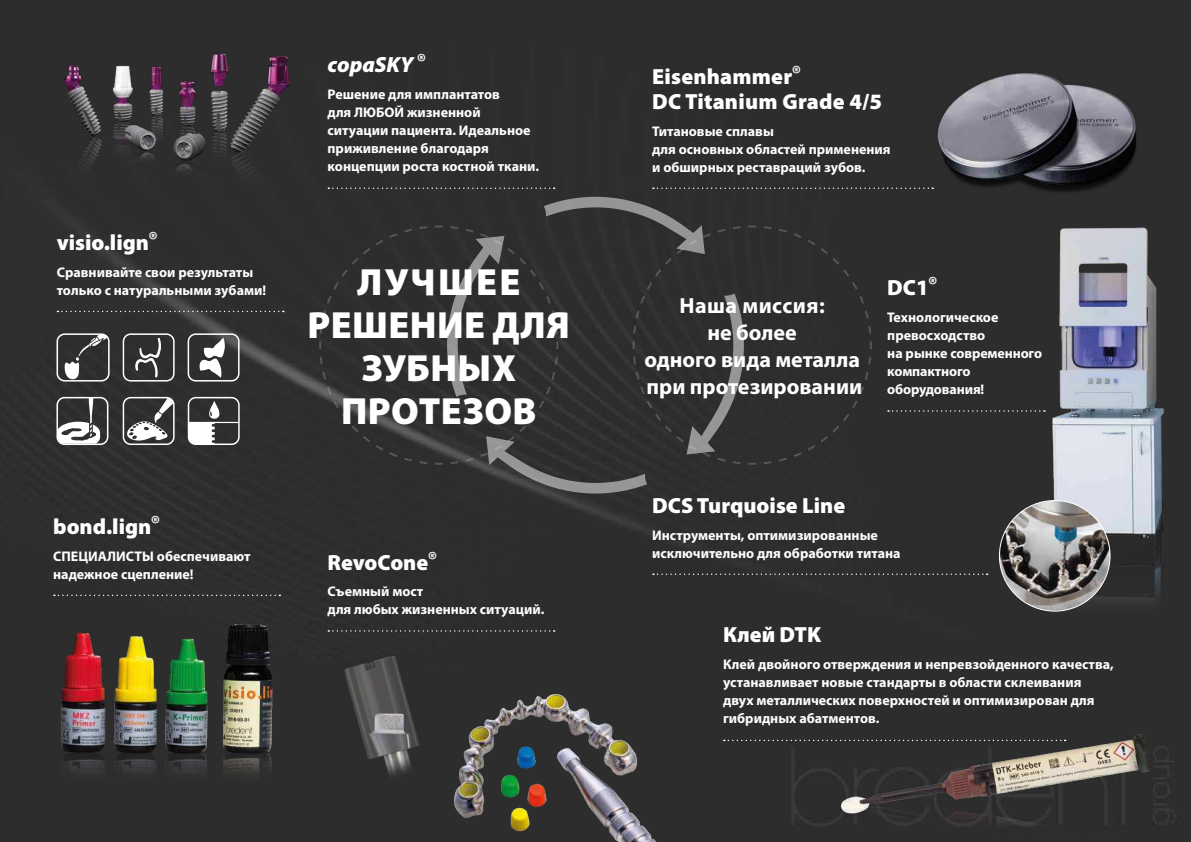
<style>
.page{position:relative;width:1191px;height:842px;background:#2d2d2d}
.page>*{position:absolute;margin:0;border:0;box-sizing:border-box;transform-origin:0 0}
.t1{font:900 38px/43px "Myriad Pro";letter-spacing:.01em;color:#fff;text-align:center}
.t2{font:900 22px/25px "Myriad Pro";color:#fff}
.t3{font:700 22px/27px "Myriad Pro";color:#fff;text-align:center}
.t4{font:italic 900 22px "Myriad Pro";color:#fff}
.t5{font:700 14px/18px "Myriad Pro";color:#fff}
</style>
<div class="page">
<img style="left:1034px;top:217px;width:143px;height:414px">
<img style="left:918px;top:64px;width:237px;height:145px">
<svg style="left:57px;top:311px;width:227px;height:1px"></svg>
<img style="left:53px;top:616px;width:227px;height:175px">
<svg style="left:54px;top:595px;width:226px;height:1px"></svg>
<svg style="left:328px;top:630px;width:226px;height:2px"></svg>
<svg style="left:318px;top:187px;width:793px;height:425px;background:#39393a"></svg>
<svg style="left:724px;top:740px;width:112px;height:1px"></svg>
<img style="left:836px;top:734px;width:318px;height:105px">
<img style="left:57px;top:50px;width:241px;height:147px">
<img style="left:447px;top:689px;width:215px;height:153px">
<div style="left:57px;top:333px;width:53px;height:49px;border:2px solid #fff;border-radius:7px"></div>
<svg style="left:65px;top:334px;width:43px;height:46px;background:#545454"></svg>
<div style="left:123px;top:333px;width:52px;height:48px;border:1px solid #fff;border-radius:7px"></div>
<svg style="left:135px;top:337px;width:27px;height:42px"></svg>
<div style="left:188px;top:333px;width:51px;height:48px;border:1px solid #fff;border-radius:7px"></div>
<svg style="left:199px;top:338px;width:26px;height:40px"></svg>
<div style="left:56px;top:397px;width:52px;height:48px;border:1px solid #fff;border-radius:7px"></div>
<svg style="left:58px;top:397px;width:42px;height:47px"></svg>
<div style="left:123px;top:397px;width:52px;height:48px;border:1px solid #fff;border-radius:7px"></div>
<svg style="left:126px;top:397px;width:48px;height:44px"></svg>
<div style="left:188px;top:397px;width:52px;height:48px;border:1px solid #fff;border-radius:7px"></div>
<svg style="left:188px;top:401px;width:31px;height:43px"></svg>
<hr style="left:188px;top:422px;width:50px;height:1px;background:#fff">
<img style="left:327px;top:649px;width:99px;height:133px">
<h2 class="t4" style="left:327px;top:57px;width:100px">copaSKY <sup>®</sup></h2>
<h2 class="t2" style="left:57px;top:231px;width:102px">visio.lign<sup>®</sup></h2>
<p class="t5" style="left:57px;top:263px;width:211px">Сравнивайте свои результаты только с натуральными зубами!</p>
<p class="t5" style="left:327px;top:85px;width:213px">Решение для имплантатов<br>для ЛЮБОЙ жизненной ситуации пациента. Идеальное приживление благодаря концепции роста костной ткани.</p>
<h1 class="t1" style="left:308px;top:261px;width:264px">ЛУЧШЕЕ<br>РЕШЕНИЕ ДЛЯ<br>ЗУБНЫХ<br>ПРОТЕЗОВ</h1>
<h2 class="t2" style="left:53px;top:515px;width:108px">bond.lign<sup>®</sup></h2>
<p class="t5" style="left:53px;top:547px;width:199px">СПЕЦИАЛИСТЫ обеспечивают надежное сцепление!</p>
<h2 class="t2" style="left:327px;top:550px;width:110px">RevoCone<sup>®</sup></h2>
<p class="t5" style="left:327px;top:583px;width:218px">Съемный мост<br>для любых жизненных ситуаций.</p>
<h2 class="t2" style="left:652px;top:65px;width:231px">Eisenhammer<sup>®<br></sup>DC Titanium Grade 4/5</h2>
<p class="t5" style="left:652px;top:122px;width:240px">Титановые сплавы<br>для основных областей применения и обширных реставраций зубов.</p>
<h2 class="t3" style="left:644px;top:293px;width:219px">Наша миссия:<br>не более<br>одного вида металла при протезировании</h2>
<h2 class="t2" style="left:887px;top:276px;width:51px">DC1<sup>®</sup></h2>
<p class="t5" style="left:887px;top:309px;width:156px">Технологическое превосходство<br>на рынке современного компактного оборудования!</p>
<h2 class="t2" style="left:652px;top:494px;width:195px">DCS Turquoise Line</h2>
<p class="t5" style="left:652px;top:526px;width:250px">Инструменты, оптимизированные исключительно для обработки титана</p>
<h2 class="t2" style="left:723px;top:623px;width:100px">Клей DTK</h2>
<p class="t5" style="left:723px;top:655px;width:392px">Клей двойного отверждения и непревзойденного качества, устанавливает новые стандарты в области склеивания двух металлических поверхностей и оптимизирован для гибридных абатментов.</p>
</div>
